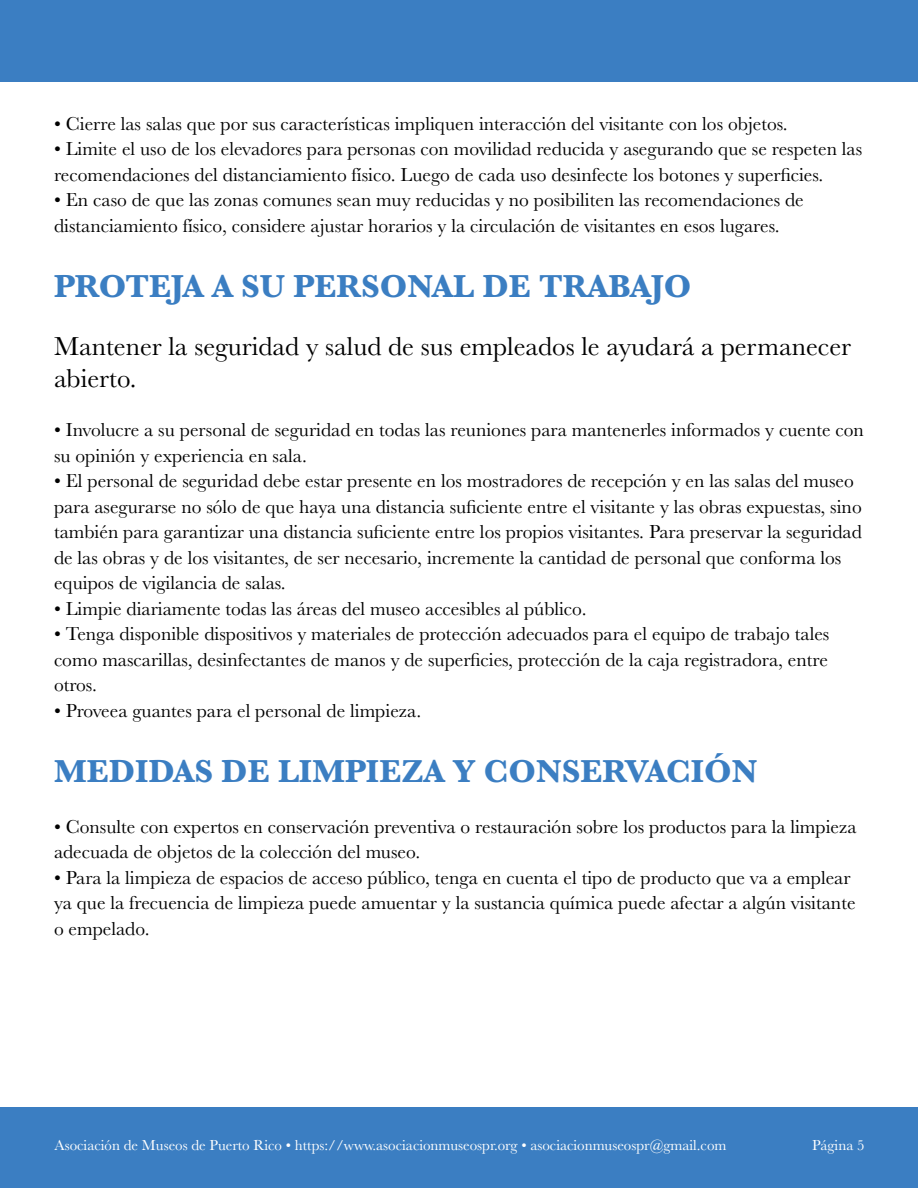
<style>
.page{position:relative;width:918px;height:1188px;background:#fff}
.page>*{position:absolute;margin:0;border:0;box-sizing:border-box;transform-origin:0 0}
.t1{font:700 33px "Baskerville";color:#3b7ec2}
.t2{font:27px/32.4px "Baskerville";color:#000}
.t3{font:19.5px/25.5px "Baskerville";color:#000}
.t4{font:15px "Baskerville";color:#fff}
</style>
<div class="page">
<div style="left:1px;top:1107px;width:917px;height:81px;background:#3b7ec2"></div>
<div style="left:0;top:0;width:918px;height:82px;background:#3b7ec2"></div>
<p class="t3" style="left:54px;top:111px;width:735px">• Cierre las salas que por sus características impliquen interacción del visitante con los objetos.</p>
<p class="t3" style="left:54px;top:137px;width:810px">• Limite el uso de los elevadores para personas con movilidad reducida y asegurando que se respeten las recomendaciones del distanciamiento físico. Luego de cada uso desinfecte los botones y superficies.</p>
<p class="t3" style="left:54px;top:188px;width:751px">• En caso de que las zonas comunes sean muy reducidas y no posibiliten las recomendaciones de distanciamiento físico, considere ajustar horarios y la circulación de visitantes en esos lugares.</p>
<h1 class="t1" style="left:54px;top:263px;width:639px">PROTEJA A SU PERSONAL DE TRABAJO</h1>
<h2 class="t2" style="left:54px;top:330px;width:799px">Mantener la seguridad y salud de sus empleados le ayudará a permanecer abierto.</h2>
<p class="t3" style="left:54px;top:417px;width:811px">• Involucre a su personal de seguridad en todas las reuniones para mantenerles informados y cuente con su opinión y experiencia en sala.</p>
<p class="t3" style="left:54px;top:468px;width:809px">• El personal de seguridad debe estar presente en los mostradores de recepción y en las salas del museo para asegurarse no sólo de que haya una distancia suficiente entre el visitante y las obras expuestas, sino también para garantizar una distancia suficiente entre los propios visitantes. Para preservar la seguridad de las obras y de los visitantes, de ser necesario, incremente la cantidad de personal que conforma los equipos de vigilancia de salas.</p>
<p class="t3" style="left:54px;top:596px;width:534px">• Limpie diariamente todas las áreas del museo accesibles al público.</p>
<p class="t3" style="left:54px;top:621px;width:777px;text-align:justify">• Tenga disponible dispositivos y materiales de protección adecuados para el equipo de trabajo tales como mascarillas, desinfectantes de manos y de superficies, protección de la caja registradora, entre otros.</p>
<p class="t3" style="left:54px;top:698px;width:369px">• Proveea guantes para el personal de limpieza.</p>
<h1 class="t1" style="left:54px;top:748px;width:705px">MEDIDAS DE LIMPIEZA Y CONSERVACIÓN</h1>
<p class="t3" style="left:54px;top:814px;width:804px">• Consulte con expertos en conservación preventiva o restauración sobre los productos para la limpieza adecuada de objetos de la colección del museo.</p>
<p class="t3" style="left:54px;top:865px;width:803px">• Para la limpieza de espacios de acceso público, tenga en cuenta el tipo de producto que va a emplear ya que la frecuencia de limpieza puede amuentar y la sustancia química puede afectar a algún visitante o empelado.</p>
<p class="t4" style="left:55px;top:1135px;width:673px">Asociación de Museos de Puerto Rico • https://www.asociacionmuseospr.org • asociacionmuseospr@gmail.com</p>
<p class="t4" style="left:812px;top:1135px;width:54px">Página 5</p>
</div>
